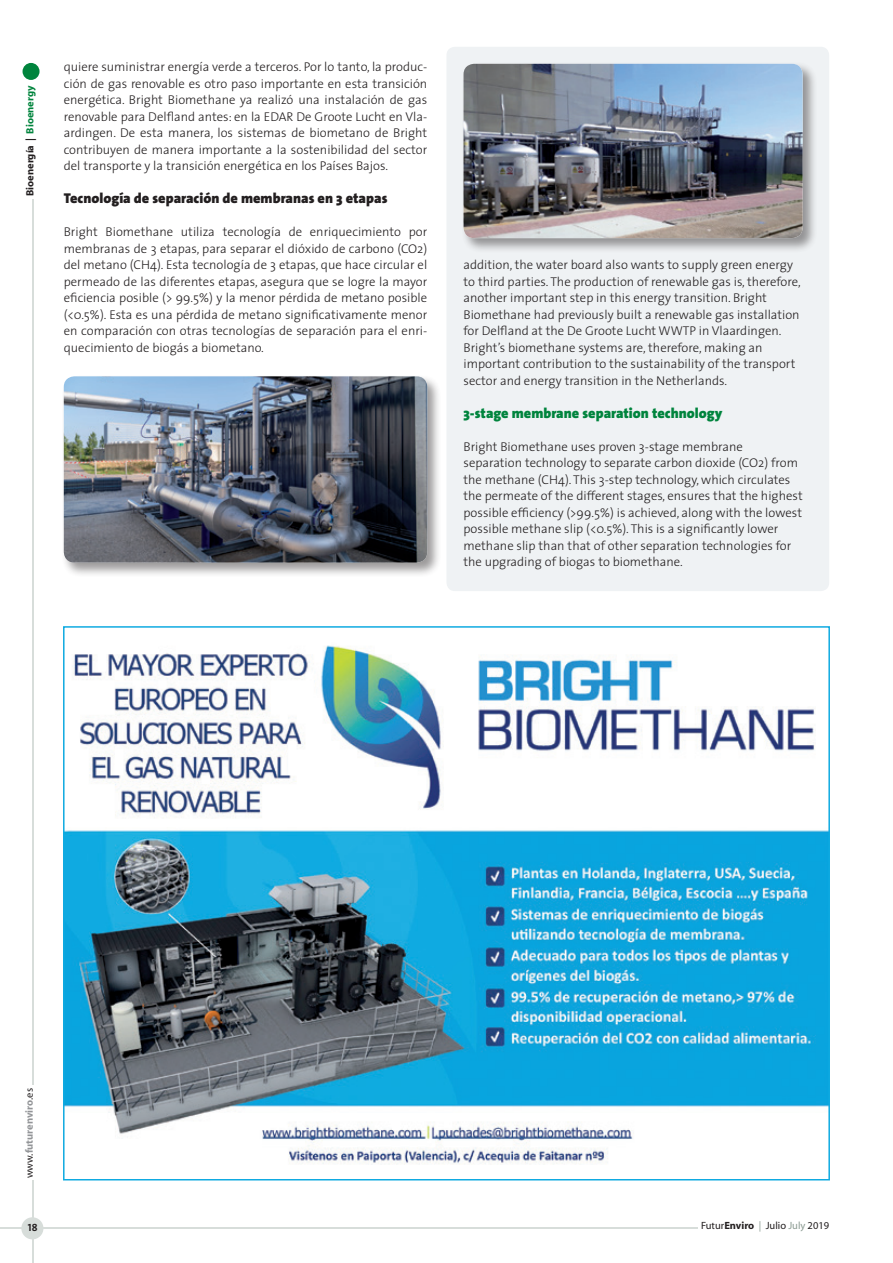
<style>
.page{position:relative;width:893px;height:1263px;background:#fff}
.page>*{position:absolute;margin:0;border:0;box-sizing:border-box;transform-origin:0 0}
.Ladillo_Texto_-_espñ{font:900 14.25px "The Sans";color:#231f20}
.Ladillo_Texto{font:900 14.25px "The Sans";color:#00843d}
.Texto{font:300 12.75px/16.5px "The Sans";color:#231f20;text-align:justify}
.Texto_ingles{font:300 12.75px/16.5px "The Sans";color:#231f20}
.t1{font:10.5px "Myriad";color:#231f20}
.t2{font:700 10.5px "Myriad";color:#231f20}
.t3{font:700 10.5px "Myriad";color:#939598}
.t4{font:10.5px "The Sans Bold Caps";color:#231f20}
.s1{color:#00843d}
.s2{font-weight:400;color:#231f20}
.s3{font-weight:700}
.s4{color:#8b9b92}
</style>
<div class="page">
<div style="left:23px;top:63px;width:17px;height:17px;background:#00843d;border-radius:50%"></div>
<hr style="left:32px;top:199px;width:1px;height:885px;background:#d7ddda">
<hr style="left:0;top:1228px;width:698px;height:1px;background:#d7ddda">
<hr style="left:32px;top:1180px;width:1px;height:83px;background:#d7ddda">
<div style="left:21px;top:1217px;width:22px;height:22px;background:#d7ddda;border-radius:50%"></div>
<div style="left:446px;top:47px;width:383px;height:544px;background:#eff2f4;border-radius:9px"></div>
<div style="left:461px;top:61px;width:356px;height:192px;background:#231f20;opacity:.45"></div>
<img style="left:463px;top:64px;width:340px;height:174px">
<div style="left:61px;top:374px;width:381px;height:203px;background:#231f20;opacity:.45"></div>
<img style="left:64px;top:376px;width:363px;height:187px">
<img style="left:66px;top:645px;width:761px;height:520px">
<p class="t2" style="left:24px;top:196px;width:112px;rotate:-90deg">Bioenergía | <span class="s1">Bioenergy</span></p>
<p class="Texto" style="left:64px;top:58px;width:365px">quiere suministrar energía verde a terceros. Por lo tanto, la produc&shy;ción de gas renovable es otro paso importante en esta transición energética. Bright Biomethane ya realizó una instalación de gas renovable para Delfland antes: en la EDAR De Groote Lucht en Vla&shy;ardingen. De esta manera, los sistemas de biometano de Bright contribuyen de manera importante a la sostenibilidad del sector del transporte y la transición energética en los Países Bajos.</p>
<p class="Ladillo_Texto_-_espñ" style="left:64px;top:186px;width:325px">Tecnología de separación de membranas en 3 etapas</p>
<p class="Texto" style="left:64px;top:223px;width:365px">Bright Biomethane utiliza tecnología de enriquecimiento por membranas de 3 etapas, para separar el dióxido de carbono (CO2) del metano (CH4). Esta tecnología de 3 etapas, que hace circular el permeado de las diferentes etapas, asegura que se logre la mayor eficiencia posible (&gt; 99.5%) y la menor pérdida de metano posible (&lt;0.5%). Esta es una pérdida de metano significativamente menor en comparación con otras tecnologías de separación para el enri&shy;quecimiento de biogás a biometano.</p>
<p class="Texto_ingles" style="left:463px;top:256px;width:339px">addition, the water board also wants to supply green energy to third parties. The production of renewable gas is, therefore, another important step in this energy transition. Bright Biomethane had previously built a renewable gas installation for Delfland at the De Groote Lucht WWTP in Vlaardingen.<br>Bright’s biomethane systems are, therefore, making an important contribution to the sustainability of the transport sector and energy transition in the Netherlands.</p>
<p class="Ladillo_Texto" style="left:463px;top:401px;width:260px">3-stage membrane separation technology</p>
<p class="Texto_ingles" style="left:463px;top:438px;width:341px">Bright Biomethane uses proven 3-stage membrane separation technology to separate carbon dioxide (CO2) from the methane (CH4). This 3-step technology, which circulates the permeate of the different stages, ensures that the highest possible efficiency (&gt;99.5%) is achieved, along with the lowest possible methane slip (&lt;0.5%). This is a significantly lower methane slip than that of other separation technologies for the upgrading of biogas to biomethane.</p>
<p class="t3" style="left:24px;top:1178px;width:92px;rotate:-90deg"><span class="s2">www.</span>futurenviro<span class="s2">.es</span></p>
<p class="t4" style="left:28px;top:1219px;width:11px">18</p>
<p class="t1" style="left:701px;top:1220px;width:130px">Futur<span class="s3">Enviro</span> <span class="s4">|</span> Julio <span class="s4">July</span> 2019</p>
</div>
